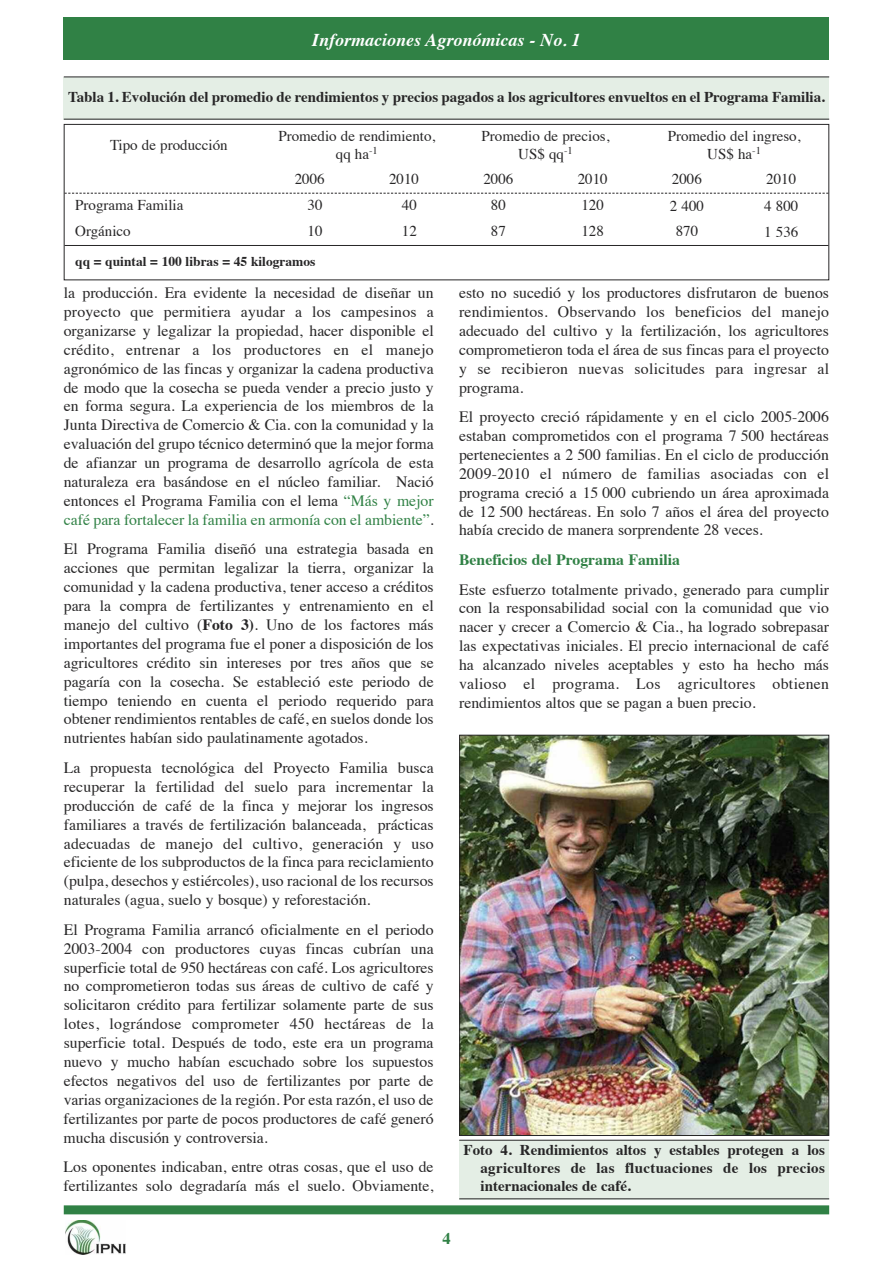
<style>
.page{position:relative;width:893px;height:1263px;background:#fff}
.page>*{position:absolute;margin:0;border:0;box-sizing:border-box;transform-origin:0 0}
.t1{font:italic 700 18px "Times";color:#fff}
.t2{font:700 16.5px "Times";color:#308145}
.t3{font:15.75px/18.9px "Times";color:#272627;text-align:justify}
.t4{font:700 15.75px "Times";color:#308145}
.t5{font:700 15px/18px "Times";color:#272627;text-align:justify}
.t6{font:15px/18px "Times";color:#272627;text-align:center}
.t7{font:700 13.5px "Times";color:#272627}
.s1{font-size:16.5px;color:#fff}
.s2{color:#308145}
.s3{font-weight:700}
.s4{color:#fff}
</style>
<div class="page">
<div style="left:64px;top:17px;width:765px;height:43px;background:#308145"></div>
<div style="left:64px;top:1205px;width:765px;height:9px;background:#308145"></div>
<img style="left:66px;top:1220px;width:59px;height:34px">
<div style="left:459px;top:1140px;width:370px;height:59px;background:#e4eee5"></div>
<hr style="left:459px;top:1140px;width:370px;height:1px;background:#272627">
<hr style="left:459px;top:1198px;width:370px;height:1px;background:#272627">
<img style="left:461px;top:737px;width:366px;height:397px">
<div style="left:459px;top:735px;width:370px;height:401px;border:1px solid #272627"></div>
<div style="left:64px;top:77px;width:765px;height:43px;background:#e4eee5"></div>
<hr style="left:64px;top:77px;width:765px;height:1px;background:#272627">
<hr style="left:64px;top:119px;width:765px;height:1px;background:#272627">
<div style="left:64px;top:124px;width:765px;height:156px;border:1px solid #272627"></div>
<svg style="left:65px;top:193px;width:763px;height:1px"></svg>
<hr style="left:65px;top:245px;width:763px;height:1px;background:#272627">
<p class="t1" style="left:312px;top:32px;width:270px">Informaciones Agronómicas - No. 1</p>
<p class="t5" style="left:68px;top:89px;width:758px">Tabla 1. Evolución del promedio de rendimientos y precios pagados a los agricultores envueltos en el Programa Familia.</p>
<p class="t6" style="left:110px;top:137px;width:119px">Tipo de producción</p>
<p class="t6" style="left:278px;top:128px;width:158px">Promedio de rendimiento, qq ha<sup>-1</sup></p>
<p class="t6" style="left:482px;top:128px;width:129px">Promedio de precios,<br>US$ qq<sup>-1</sup></p>
<p class="t6" style="left:668px;top:128px;width:134px">Promedio del ingreso,<br>US$ ha<sup>-1</sup></p>
<p class="t6" style="left:295px;top:171px;width:31px">2006</p>
<p class="t6" style="left:389px;top:171px;width:31px">2010</p>
<p class="t6" style="left:483px;top:171px;width:31px">2006</p>
<p class="t6" style="left:578px;top:171px;width:31px">2010</p>
<p class="t6" style="left:672px;top:171px;width:31px">2006</p>
<p class="t6" style="left:766px;top:171px;width:31px">2010</p>
<p class="t6" style="left:75px;top:198px;width:110px">Programa Familia</p>
<p class="t6" style="left:308px;top:198px;width:16px">30</p>
<p class="t6" style="left:402px;top:198px;width:16px">40</p>
<p class="t6" style="left:491px;top:198px;width:16px">80</p>
<p class="t6" style="left:581px;top:198px;width:24px">120</p>
<p class="t6" style="left:670px;top:198px;width:36px">2<span class="s1">.</span>400</p>
<p class="t6" style="left:764px;top:198px;width:36px">4<span class="s1">.</span>800</p>
<p class="t6" style="left:75px;top:223px;width:57px">Orgánico</p>
<p class="t6" style="left:308px;top:223px;width:16px">10</p>
<p class="t6" style="left:402px;top:223px;width:16px">12</p>
<p class="t6" style="left:491px;top:223px;width:16px">87</p>
<p class="t6" style="left:581px;top:223px;width:24px">128</p>
<p class="t6" style="left:676px;top:223px;width:24px">870</p>
<p class="t6" style="left:764px;top:224px;width:36px">1<span class="s1">.</span>536</p>
<p class="t7" style="left:75px;top:256px;width:242px">qq = quintal = 100 libras = 45 kilogramos</p>
<p class="t3" style="left:64px;top:285px;width:371px">la producción. Era evidente la necesidad de diseñar un proyecto que permitiera ayudar a los campesinos a organizarse y legalizar la propiedad, hacer disponible el crédito, entrenar a los productores en el manejo agronómico de las fincas y organizar la cadena productiva de modo que la cosecha se pueda vender a precio justo y en forma segura. La experiencia de los miembros de la Junta Directiva de Comercio &amp; Cia. con la comunidad y la evaluación del grupo técnico determinó que la mejor forma de afianzar un programa de desarrollo agrícola de esta naturaleza era basándose en el núcleo familiar. Nació entonces el Programa Familia con el lema <span class="s2">“Más y mejor café para fortalecer la familia en armonía con el ambiente”</span>.</p>
<p class="t3" style="left:64px;top:541px;width:371px">El Programa Familia diseñó una estrategia basada en acciones que permitan legalizar la tierra, organizar la comunidad y la cadena productiva, tener acceso a créditos para la compra de fertilizantes y entrenamiento en el manejo del cultivo (<span class="s3">Foto 3)</span>. Uno de los factores más importantes del programa fue el poner a disposición de los agricultores crédito sin intereses por tres años que se pagaría con la cosecha. Se estableció este periodo de tiempo teniendo en cuenta el periodo requerido para obtener rendimientos rentables de café, en suelos donde los nutrientes habían sido paulatinamente agotados.</p>
<p class="t3" style="left:64px;top:759px;width:371px">La propuesta tecnológica del Proyecto Familia busca recuperar la fertilidad del suelo para incrementar la producción de café de la finca y mejorar los ingresos familiares a través de fertilización balanceada, prácticas adecuadas de manejo del cultivo, generación y uso eficiente de los subproductos de la finca para reciclamiento (pulpa, desechos y estiércoles), uso racional de los recursos naturales (agua, suelo y bosque) y reforestación.</p>
<p class="t3" style="left:64px;top:921px;width:372px">El Programa Familia arrancó oficialmente en el periodo 2003-2004 con productores cuyas fincas cubrían una superficie total de 950 hectáreas con café. Los agricultores no comprometieron todas sus áreas de cultivo de café y solicitaron crédito para fertilizar solamente parte de sus lotes, lográndose comprometer 450 hectáreas de la superficie total. Después de todo, este era un programa nuevo y mucho habían escuchado sobre los supuestos efectos negativos del uso de fertilizantes por parte de varias organizaciones de la región. Por esta razón, el uso de fertilizantes por parte de pocos productores de café generó mucha discusión y controversia.</p>
<p class="t3" style="left:64px;top:1159px;width:371px">Los oponentes indicaban, entre otras cosas, que el uso de fertilizantes solo degradaría más el suelo. Obviamente,</p>
<p class="t3" style="left:459px;top:285px;width:371px">esto no sucedió y los productores disfrutaron de buenos rendimientos. Observando los beneficios del manejo adecuado del cultivo y la fertilización, los agricultores comprometieron toda el área de sus fincas para el proyecto y se recibieron nuevas solicitudes para ingresar al programa.</p>
<p class="t3" style="left:459px;top:409px;width:371px">El proyecto creció rápidamente y en el ciclo 2005-2006 estaban comprometidos con el programa 7<span class="s4">.</span>500 hectáreas pertenecientes a 2<span class="s4">.</span>500 familias. En el ciclo de producción 2009-2010 el número de familias asociadas con el programa creció a 15<span class="s4">.</span>000 cubriendo un área aproximada de 12<span class="s4">.</span>500 hectáreas. En solo 7 años el área del proyecto había crecido de manera sorprendente 28 veces.</p>
<p class="t4" style="left:459px;top:553px;width:222px">Beneficios del Programa Familia</p>
<p class="t3" style="left:459px;top:581px;width:371px">Este esfuerzo totalmente privado, generado para cumplir con la responsabilidad social con la comunidad que vio nacer y crecer a Comercio &amp; Cia., ha logrado sobrepasar las expectativas iniciales. El precio internacional de café ha alcanzado niveles aceptables y esto ha hecho más valioso el programa. Los agricultores obtienen rendimientos altos que se pagan a buen precio.</p>
<p class="t5" style="left:480px;top:1142px;width:346px;text-indent:-17px">Foto 4. Rendimientos altos y estables protegen a los agricultores de las fluctuaciones de los precios internacionales de café.</p>
<p class="t2" style="left:442px;top:1231px;width:10px">4</p>
</div>
